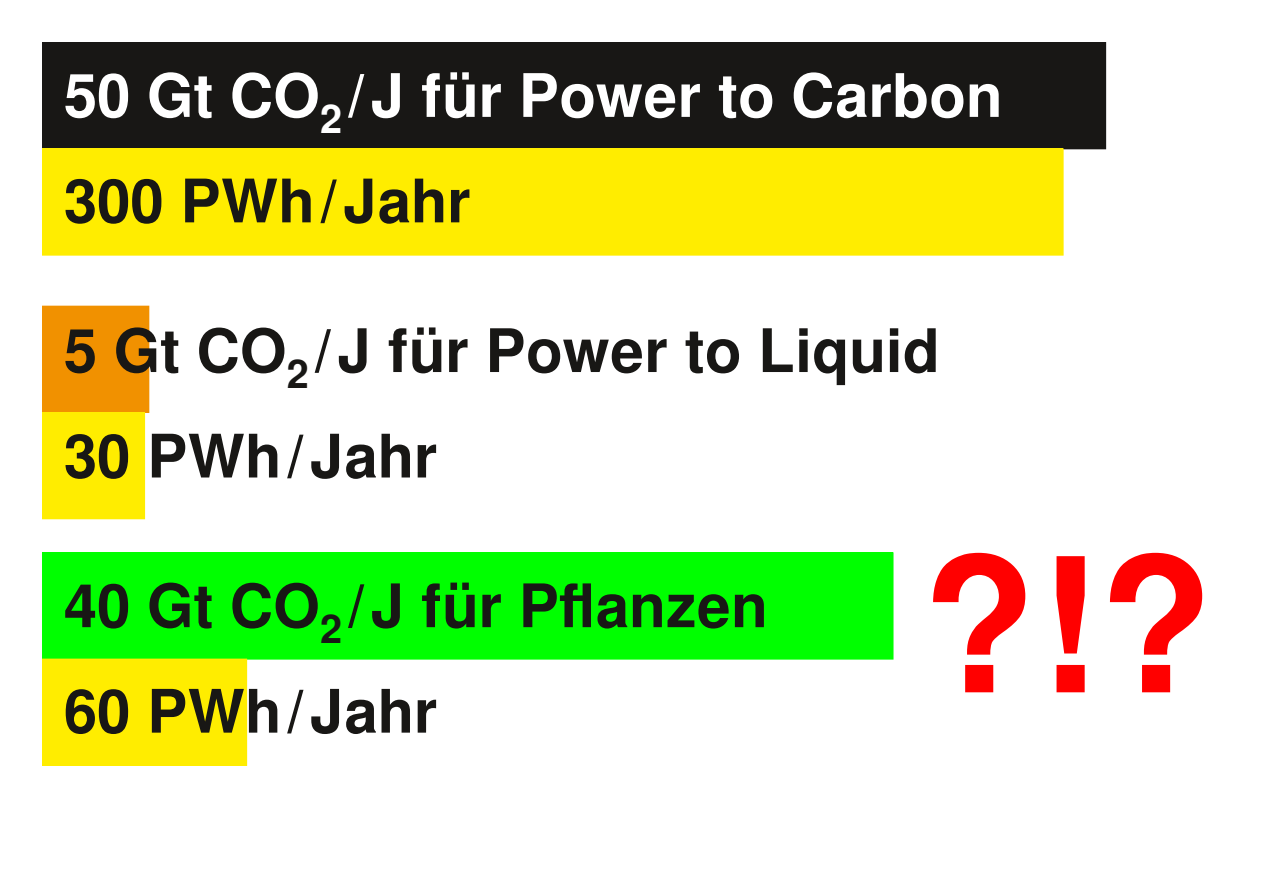
<style>
.page{position:relative;width:1263px;height:893px;background:#fff}
.page>*{position:absolute;margin:0;border:0;box-sizing:border-box;transform-origin:0 0}
.t1{font:700 187.5px "Free Sans";color:#f00}
.t2{font:700 60px "Free Sans";color:#181715}
.t3{font:700 60px "Free Sans";color:#fff}
</style>
<div class="page">
<div style="left:43px;top:43px;width:1063px;height:106px;background:#181715"></div>
<div style="left:43px;top:43px;width:1063px;height:106px;border:1px solid #181715"></div>
<div style="left:43px;top:149px;width:1020px;height:106px;background:#ffed00"></div>
<div style="left:43px;top:306px;width:106px;height:106px;background:#f19100"></div>
<div style="left:43px;top:412px;width:102px;height:107px;background:#ffed00"></div>
<div style="left:43px;top:553px;width:850px;height:106px;background:#0f0"></div>
<div style="left:43px;top:659px;width:204px;height:106px;background:#ffed00"></div>
<p class="t3" style="left:64px;top:69px;width:940px">50 Gt CO<sub>2</sub>/J für Power to Carbon</p>
<p class="t2" style="left:64px;top:174px;width:408px">300 PWh/Jahr</p>
<p class="t2" style="left:64px;top:324px;width:877px">5 Gt CO<sub>2</sub>/J für Power to Liquid</p>
<p class="t2" style="left:64px;top:429px;width:375px">30 PWh/Jahr</p>
<p class="t2" style="left:64px;top:579px;width:705px">40 Gt CO<sub>2</sub>/J für Pflanzen</p>
<p class="t2" style="left:64px;top:685px;width:375px">60 PWh/Jahr</p>
<h1 class="t1" style="left:921px;top:542px;width:293px">?!?</h1>
</div>
